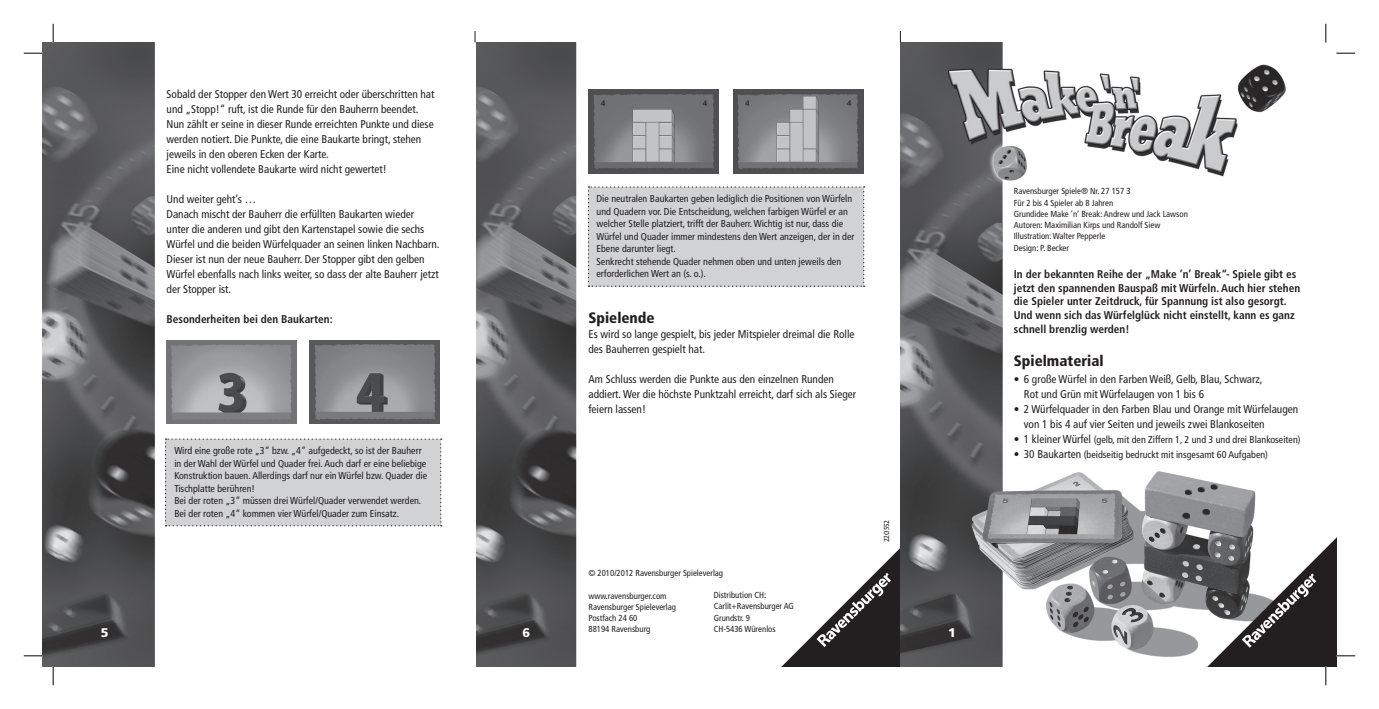
<style>
.page{position:relative;width:1379px;height:709px;background:#fff}
.page>*{position:absolute;margin:0;border:0;box-sizing:border-box;transform-origin:0 0}
.t1{font:900 condensed 15px "Frutiger";color:#231f20}
.t2{font:900 12.5px "Frutiger";color:#fff}
.t3{font:condensed 11.25px/15px "Frutiger";color:#231f20}
.t4{font:700 condensed 11.25px/13.8px "Frutiger";color:#231f20}
.t5{font:condensed 10px/12.5px "Frutiger";color:#231f20}
.t6{font:condensed 8.75px/11.2px "Frutiger";color:#231f20}
.t7{font:7.5px "The Sans Caps";color:#231f20}
.s1{font-size:11.25px}
</style>
<div class="page">
<img style="left:43px;top:43px;width:1243px;height:623px">
<svg style="left:780px;top:545px;width:154px;height:121px"></svg>
<svg style="left:898px;top:510px;width:7px;height:27px"></svg>
<div style="left:755px;top:651px;width:27px;height:10px;background:#fff"></div>
<div style="left:588px;top:186px;width:276px;height:101px;background:#d1d2d4"></div>
<div style="left:165px;top:438px;width:277px;height:88px;background:#d1d2d4"></div>
<img style="left:166px;top:340px;width:130px;height:84px">
<img style="left:309px;top:340px;width:131px;height:84px">
<img style="left:588px;top:89px;width:130px;height:84px">
<img style="left:733px;top:89px;width:130px;height:84px">
<svg style="left:24px;top:52px;width:19px;height:2px"></svg>
<svg style="left:1336px;top:52px;width:19px;height:2px"></svg>
<svg style="left:24px;top:655px;width:19px;height:1px"></svg>
<svg style="left:52px;top:24px;width:2px;height:19px"></svg>
<svg style="left:52px;top:666px;width:2px;height:19px"></svg>
<svg style="left:1325px;top:24px;width:1px;height:19px"></svg>
<svg style="left:1206px;top:536px;width:149px;height:149px"></svg>
<p class="t3" style="left:167px;top:88px;width:269px">Sobald der Stopper den Wert 30 erreicht oder überschritten hat und „Stopp!“ ruft, ist die Runde für den Bauherrn beendet.<br>Nun zählt er seine in dieser Runde erreichten Punkte und diese werden notiert. Die Punkte, die eine Baukarte bringt, stehen jeweils in den oberen Ecken der Karte.<br>Eine nicht vollendete Baukarte wird nicht gewertet!</p>
<p class="t3" style="left:167px;top:193px;width:274px">Und weiter geht’s …<br>Danach mischt der Bauherr die erfüllten Baukarten wieder<br>unter die anderen und gibt den Kartenstapel sowie die sechs Würfel und die beiden Würfelquader an seinen linken Nachbarn.<br>Dieser ist nun der neue Bauherr. Der Stopper gibt den gelben Würfel ebenfalls nach links weiter, so dass der alte Bauherr jetzt der Stopper ist.</p>
<p class="t4" style="left:167px;top:313px;width:167px">Besonderheiten bei den Baukarten:</p>
<h1 class="t1" style="left:588px;top:312px;width:68px">Spielende</h1>
<p class="t3" style="left:588px;top:328px;width:268px">Es wird so lange gespielt, bis jeder Mitspieler dreimal die Rolle des Bauherren gespielt hat.</p>
<p class="t3" style="left:588px;top:373px;width:269px">Am Schluss werden die Punkte aus den einzelnen Runden addiert. Wer die höchste Punktzahl erreicht, darf sich als Sieger feiern lassen!</p>
<p class="t5" style="left:596px;top:193px;width:259px">Die neutralen Baukarten geben lediglich die Positionen von Würfeln und Quadern vor. Die Entscheidung, welchen farbigen Würfel er an welcher Stelle platziert, trifft der Bauherr. Wichtig ist nur, dass die Würfel und Quader immer mindestens den Wert anzeigen, der in der Ebene darunter liegt.<br>Senkrecht stehende Quader nehmen oben und unten jeweils den erforderlichen Wert an (s. o.).</p>
<p class="t5" style="left:174px;top:445px;width:254px">Wird eine große rote „3“ bzw. „4“ aufgedeckt, so ist der Bauherr in der Wahl der Würfel und Quader frei. Auch darf er eine beliebige Konstruktion bauen. Allerdings darf nur ein Würfel bzw. Quader die Tischplatte berühren!<br>Bei der roten „3“ müssen drei Würfel/Quader verwendet werden.<br>Bei der roten „4“ kommen vier Würfel/Quader zum Einsatz.</p>
<p class="t2" style="left:101px;top:628px;width:9px">5</p>
<p class="t2" style="left:522px;top:628px;width:9px">6</p>
<p class="t6" style="left:588px;top:568px;width:136px">© 2010/2012 Ravensburger Spieleverlag</p>
<p class="t6" style="left:588px;top:590px;width:89px">www.ravensburger.com<br>Ravensburger Spieleverlag<br>Postfach 24 60<br>88194 Ravensburg</p>
<p class="t6" style="left:713px;top:590px;width:82px">Distribution CH:<br>Carlit+Ravensburger AG<br>Grundstr. 9<br>CH-5436 Würenlos</p>
<p class="t7" style="left:882px;top:542px;width:24px;rotate:-90deg">220552</p>
<p class="t2" style="left:948px;top:628px;width:9px">1</p>
<p class="t6" style="left:1013px;top:186px;width:176px">Ravensburger Spiele® Nr. 27 157 3<br>Für 2 bis 4 Spieler ab 8 Jahren<br>Grundidee Make ’n’ Break: Andrew und Jack Lawson Autoren: Maximilian Kirps und Randolf Siew Illustration: Walter Pepperle<br>Design: P. Becker</p>
<p class="t4" style="left:1013px;top:268px;width:288px">In der bekannten Reihe der „Make ’n’ Break“- Spiele gibt es jetzt den spannenden Bauspaß mit Würfeln. Auch hier stehen die Spieler unter Zeitdruck, für Spannung ist also gesorgt.<br>Und wenn sich das Würfelglück nicht einstellt, kann es ganz schnell brenzlig werden!</p>
<h1 class="t1" style="left:1013px;top:354px;width:91px">Spielmaterial</h1>
<p class="t3" style="left:1023px;top:373px;width:240px;text-indent:-10px">• 6 große Würfel in den Farben Weiß, Gelb, Blau, Schwarz,<br>Rot und Grün mit Würfelaugen von 1 bis 6</p>
<p class="t3" style="left:1023px;top:403px;width:276px;text-indent:-10px">• 2 Würfelquader in den Farben Blau und Orange mit Würfelaugen von 1 bis 4 auf vier Seiten und jeweils zwei Blankoseiten</p>
<p class="t5" style="left:1013px;top:434px;width:288px"><span class="s1">• 1 kleiner Würfel</span> (gelb, mit den Ziffern 1, 2 und 3 und drei Blankoseiten)</p>
<p class="t5" style="left:1013px;top:449px;width:256px"><span class="s1">• 30 Baukarten</span> (beidseitig bedruckt mit insgesamt 60 Aufgaben)</p>
</div>
